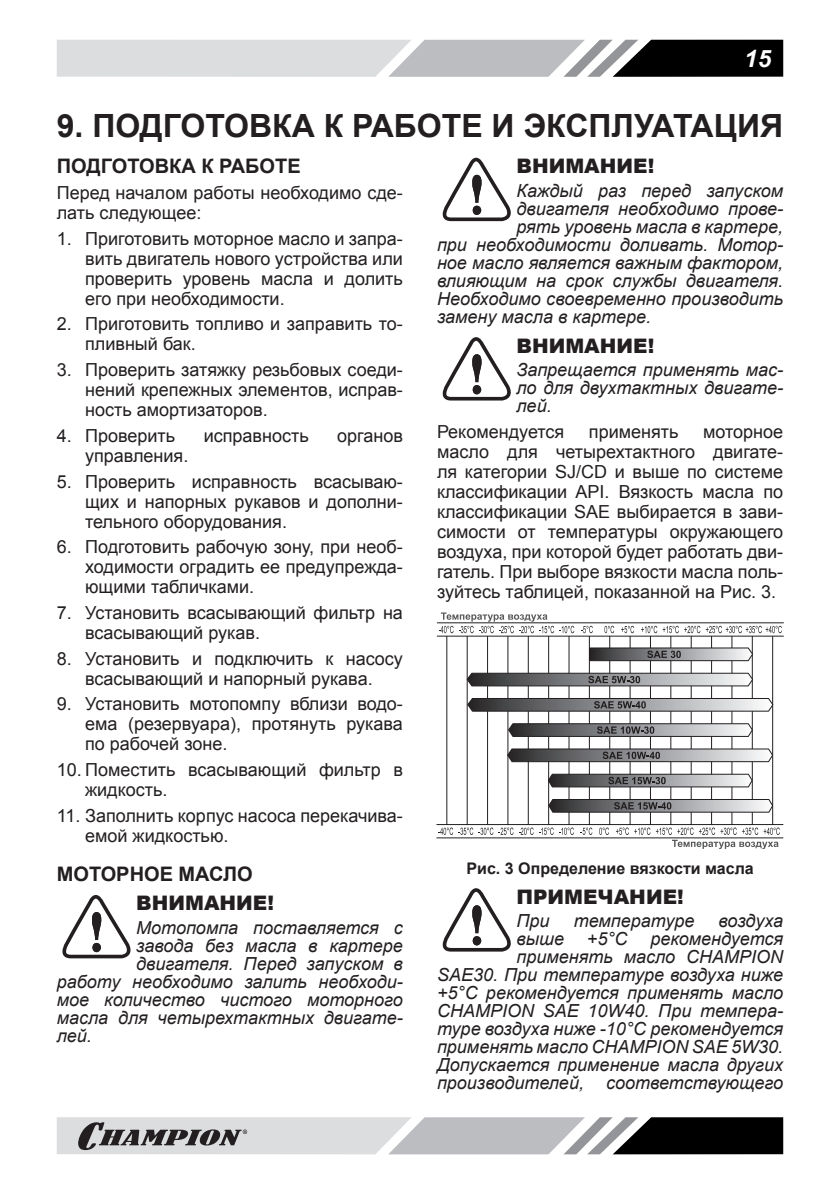
<style>
.page{position:relative;width:840px;height:1191px;background:#fff}
.page>*{position:absolute;margin:0;border:0;box-sizing:border-box;transform-origin:0 0}
.t1{font:700 32px "Arial";color:#231f20}
.t2{font:italic 700 24px "Arial";color:#fff}
.t3{font:900 20px "Arial";color:#231f20}
.t4{font:700 20px "Arial";color:#231f20}
.t5{font:18px/20px "Arial";color:#231f20;text-align:justify}
.t6{font:italic 18px/18px "Arial";color:#231f20;text-align:justify}
.t7{font:700 16px "Arial";color:#231f20}
</style>
<div class="page">
<svg style="left:57px;top:40px;width:725px;height:37px;background:#a7a8aa"></svg>
<svg style="left:57px;top:1117px;width:725px;height:37px;background:#9c9d9e"></svg>
<svg style="left:62px;top:895px;width:69px;height:63px"></svg>
<svg style="left:442px;top:158px;width:69px;height:63px"></svg>
<svg style="left:442px;top:337px;width:69px;height:63px"></svg>
<svg style="left:581px;top:626px;width:11px;height:7px"></svg>
<svg style="left:604px;top:626px;width:10px;height:7px"></svg>
<svg style="left:621px;top:626px;width:12px;height:7px"></svg>
<svg style="left:641px;top:626px;width:140px;height:7px"></svg>
<hr style="left:437px;top:622px;width:346px;height:1px;background:#231f20">
<hr style="left:437px;top:635px;width:346px;height:1px;background:#231f20">
<svg style="left:438px;top:827px;width:135px;height:8px"></svg>
<svg style="left:580px;top:827px;width:12px;height:8px"></svg>
<svg style="left:599px;top:827px;width:9px;height:8px"></svg>
<svg style="left:616px;top:827px;width:12px;height:8px"></svg>
<hr style="left:436px;top:824px;width:346px;height:1px;background:#231f20">
<hr style="left:436px;top:837px;width:346px;height:1px;background:#231f20">
<hr style="left:446px;top:636px;width:1px;height:188px;background:#231f20">
<hr style="left:466px;top:636px;width:1px;height:188px;background:#231f20">
<hr style="left:487px;top:636px;width:1px;height:188px;background:#231f20">
<hr style="left:507px;top:636px;width:1px;height:188px;background:#231f20">
<hr style="left:527px;top:636px;width:1px;height:188px;background:#231f20">
<hr style="left:548px;top:636px;width:1px;height:188px;background:#231f20">
<hr style="left:568px;top:636px;width:1px;height:188px;background:#231f20">
<hr style="left:588px;top:636px;width:1px;height:188px;background:#231f20">
<hr style="left:609px;top:636px;width:1px;height:188px;background:#231f20">
<hr style="left:629px;top:636px;width:1px;height:188px;background:#231f20">
<hr style="left:649px;top:636px;width:1px;height:188px;background:#231f20">
<hr style="left:670px;top:636px;width:1px;height:188px;background:#231f20">
<hr style="left:690px;top:636px;width:1px;height:188px;background:#231f20">
<hr style="left:710px;top:636px;width:1px;height:188px;background:#231f20">
<hr style="left:731px;top:636px;width:1px;height:188px;background:#231f20">
<hr style="left:751px;top:636px;width:1px;height:188px;background:#231f20">
<hr style="left:771px;top:636px;width:1px;height:188px;background:#231f20">
<svg style="left:438px;top:612px;width:136px;height:21px"></svg>
<svg style="left:634px;top:827px;width:145px;height:22px"></svg>
<svg style="left:548px;top:798px;width:225px;height:15px;background:#878688"></svg>
<svg style="left:548px;top:773px;width:204px;height:15px;background:#878789"></svg>
<svg style="left:507px;top:748px;width:266px;height:15px;background:#88888a"></svg>
<svg style="left:507px;top:722px;width:246px;height:16px"></svg>
<svg style="left:466px;top:697px;width:307px;height:15px;background:#89888a"></svg>
<svg style="left:466px;top:672px;width:287px;height:15px;background:#89898b"></svg>
<svg style="left:588px;top:647px;width:165px;height:15px;background:#878788"></svg>
<svg style="left:442px;top:888px;width:69px;height:63px"></svg>
<h2 class="t2" style="left:743px;top:42px;width:28px">15</h2>
<h1 class="t1" style="left:57px;top:104px;width:727px">9. ПОДГОТОВКА К РАБОТЕ И ЭКСПЛУАТАЦИЯ</h1>
<p class="t4" style="left:57px;top:153px;width:245px">ПОДГОТОВКА К РАБОТЕ</p>
<p class="t5" style="left:57px;top:183px;width:347px">Перед началом работы необходимо сде&shy;лать следующее:</p>
<p class="t5" style="left:85px;top:229px;width:319px;text-indent:-28px">1. Приготовить моторное масло и запра&shy;вить двигатель нового устройства или проверить уровень масла и долить его при необходимости.</p>
<p class="t5" style="left:85px;top:314px;width:319px;text-indent:-28px">2. Приготовить топливо и заправить то&shy;пливный бак.</p>
<p class="t5" style="left:85px;top:360px;width:319px;text-indent:-28px">3. Проверить затяжку резьбовых соеди&shy;нений крепежных элементов, исправ&shy;ность амортизаторов.</p>
<p class="t5" style="left:57px;top:426px;width:120px">4. Проверить</p>
<p class="t5" style="left:203px;top:426px;width:106px">исправность</p>
<p class="t5" style="left:337px;top:426px;width:67px">органов</p>
<p class="t5" style="left:85px;top:446px;width:105px">управления.</p>
<p class="t5" style="left:85px;top:471px;width:319px;text-indent:-28px">5. Проверить исправность всасываю&shy;щих и напорных рукавов и дополни&shy;тельного оборудования.</p>
<p class="t5" style="left:85px;top:537px;width:319px;text-indent:-28px">6. Подготовить рабочую зону, при необ&shy;ходимости оградить ее предупрежда&shy;ющими табличками.</p>
<p class="t5" style="left:85px;top:603px;width:319px;text-indent:-28px">7. Установить всасывающий фильтр на всасывающий рукав.</p>
<p class="t5" style="left:57px;top:648px;width:347px;text-align:center">8. Установить и подключить к насосу всасывающий и напорный рукава.</p>
<p class="t5" style="left:85px;top:694px;width:319px;text-indent:-28px">9. Установить мотопомпу вблизи водо&shy;ема (резервуара), протянуть рукава по рабочей зоне.</p>
<p class="t5" style="left:85px;top:760px;width:319px;text-indent:-28px">10. Поместить всасывающий фильтр в жидкость.</p>
<p class="t5" style="left:85px;top:805px;width:319px;text-indent:-28px">11. Заполнить корпус насоса перекачива&shy;емой жидкостью.</p>
<p class="t4" style="left:57px;top:860px;width:197px">МОТОРНОЕ МАСЛО</p>
<p class="t3" style="left:136px;top:888px;width:139px">ВНИМАНИЕ!</p>
<p class="t6" style="left:136px;top:919px;width:268px">Мотопомпа поставляется с</p>
<p class="t6" style="left:136px;top:937px;width:268px">завода без масла в картере</p>
<p class="t6" style="left:136px;top:955px;width:268px">двигателя. Перед запуском в</p>
<p class="t6" style="left:57px;top:973px;width:347px">работу необходимо залить необходи-</p>
<p class="t6" style="left:57px;top:991px;width:347px">мое количество чистого моторного</p>
<p class="t6" style="left:57px;top:1009px;width:347px">масла для четырехтактных двигате-</p>
<p class="t6" style="left:57px;top:1027px;width:37px">лей.</p>
<p class="t3" style="left:516px;top:151px;width:139px">ВНИМАНИЕ!</p>
<p class="t6" style="left:516px;top:182px;width:268px">Каждый раз перед запуском</p>
<p class="t6" style="left:516px;top:200px;width:268px">двигателя необходимо прове-</p>
<p class="t6" style="left:516px;top:218px;width:268px">рять уровень масла в картере,</p>
<p class="t6" style="left:437px;top:236px;width:347px">при необходимости доливать. Мотор-</p>
<p class="t6" style="left:437px;top:254px;width:347px">ное масло является важным фактором,</p>
<p class="t6" style="left:437px;top:272px;width:347px">влияющим на срок службы двигателя.</p>
<p class="t6" style="left:437px;top:290px;width:347px">Необходимо своевременно производить</p>
<p class="t6" style="left:437px;top:308px;width:215px">замену масла в картере.</p>
<p class="t3" style="left:516px;top:331px;width:139px">ВНИМАНИЕ!</p>
<p class="t6" style="left:516px;top:361px;width:268px">Запрещается применять мас&shy;ло для двухтактных двигате&shy;лей.</p>
<p class="t5" style="left:437px;top:422px;width:129px">Рекомендуется</p>
<p class="t5" style="left:588px;top:422px;width:91px">применять</p>
<p class="t5" style="left:437px;top:422px;width:347px;text-indent:266px">моторное масло для четырехтактного двигате&shy;ля категории SJ/CD и выше по системе классификации API. Вязкость масла по классификации SAE выбирается в зави&shy;симости от температуры окружающего воздуха, при которой будет работать дви&shy;гатель. При выборе вязкости масла поль&shy;зуйтесь таблицей, показанной на Рис. 3.</p>
<p class="t7" style="left:466px;top:857px;width:288px">Рис. 3 Определение вязкости масла</p>
<p class="t3" style="left:516px;top:882px;width:169px">ПРИМЕЧАНИЕ!</p>
<p class="t6" style="left:516px;top:912px;width:35px">При</p>
<p class="t6" style="left:573px;top:912px;width:122px">температуре</p>
<p class="t6" style="left:718px;top:912px;width:66px">воздуха</p>
<p class="t6" style="left:516px;top:930px;width:49px">выше</p>
<p class="t6" style="left:586px;top:930px;width:42px">+5°С</p>
<p class="t6" style="left:437px;top:930px;width:347px;text-align:right">рекомендуется<br>применять масло CHAMPION<br>SAE30. При температуре воздуха ниже +5°С рекомендуется применять масло<br>CHAMPION SAE 10W40. При темпера&shy;туре воздуха ниже -10°С рекомендуется применять масло CHAMPION SAE 5W30.<br>Допускается применение масла других производителей, соответствующего</p>
</div>
